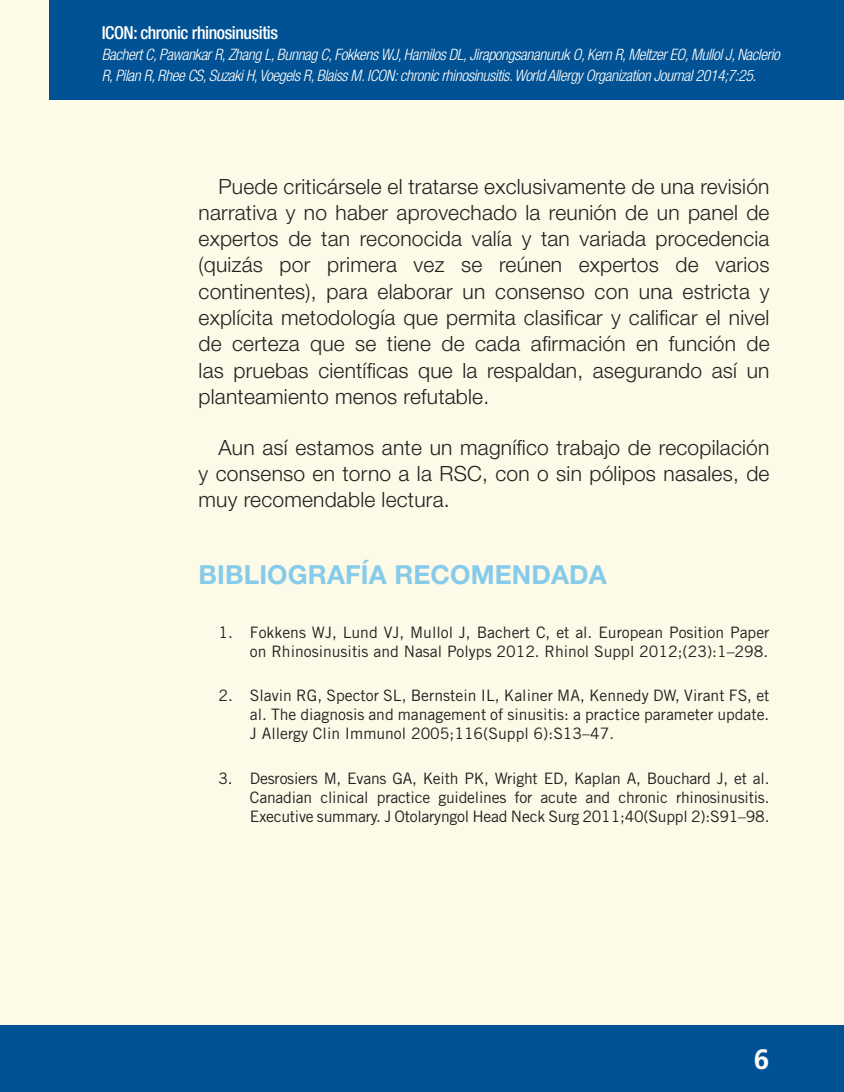
<style>
.page{position:relative;width:844px;height:1092px;background:#fff}
.page>*{position:absolute;margin:0;border:0;box-sizing:border-box;transform-origin:0 0}
.t1{font:700 28px "Frutiger LT Std";color:#fff}
.t2{font:700 26.25px "Helvetica Neue LT Std";letter-spacing:.005em;color:#86cbea}
.t3{font:300 21px/26.2px "Helvetica Neue LT Std";letter-spacing:.01em;color:#231f20;text-align:justify}
.t4{font:500 condensed 17.85px "Helvetica Neue LT Std";letter-spacing:-.025em;color:#fff}
.t5{font:15.75px/19.2px "Trade Gothic LT Std";color:#231f20;text-align:justify}
.t6{font:italic 300 condensed 15.75px/21px "Helvetica Neue LT Std";letter-spacing:-.025em;color:#fff}
</style>
<div class="page">
<div style="left:0;top:0;width:843px;height:1025px;background:#fefae8"></div>
<div style="left:49px;top:0;width:794px;height:99px;background:#015294"></div>
<div style="left:0;top:1025px;width:843px;height:66px;background:#015294"></div>
<p class="t4" style="left:102px;top:22px;width:178px">ICON: chronic rhinosinusitis</p>
<p class="t6" style="left:102px;top:45px;width:679px">Bachert C, Pawankar R, Zhang L, Bunnag C, Fokkens WJ, Hamilos DL, Jirapongsananuruk O, Kern R, Meltzer EO, Mullol J, Naclerio<br>R, Pilan R, Rhee CS, Suzaki H, Voegels R, Blaiss M. ICON: chronic rhinosinusitis. World Allergy Organization Journal 2014;7:25.</p>
<p class="t3" style="left:198px;top:173px;width:572px;text-indent:20px">Puede criticársele el tratarse exclusivamente de una revisión narrativa y no haber aprovechado la reunión de un panel de expertos de tan reconocida valía y tan variada procedencia (quizás por primera vez se reúnen expertos de varios continentes), para elaborar un consenso con una estricta y explícita metodología que permita clasificar y calificar el nivel de certeza que se tiene de cada afirmación en función de las pruebas científicas que la respaldan, asegurando así un planteamiento menos refutable.</p>
<p class="t3" style="left:198px;top:434px;width:572px;text-indent:20px">Aun así estamos ante un magnífico trabajo de recopilación y consenso en torno a la RSC, con o sin pólipos nasales, de muy recomendable lectura.</p>
<p class="t2" style="left:198px;top:558px;width:409px">BIBLIOGRAFÍA RECOMENDADA</p>
<p class="t5" style="left:218px;top:622px;width:552px;text-align:right">1. Fokkens WJ, Lund VJ, Mullol J, Bachert C, et al. European Position Paper on Rhinosinusitis and Nasal Polyps 2012. Rhinol Suppl 2012;(23):1–298.</p>
<p class="t5" style="left:250px;top:685px;width:521px;text-indent:-31px">2. Slavin RG, Spector SL, Bernstein IL, Kaliner MA, Kennedy DW, Virant FS, et al. The diagnosis and management of sinusitis: a practice parameter update.<br>J Allergy Clin Immunol 2005;116(Suppl 6):S13–47.</p>
<p class="t5" style="left:250px;top:768px;width:521px;text-indent:-31px">3. Desrosiers M, Evans GA, Keith PK, Wright ED, Kaplan A, Bouchard J, et al.<br>Canadian clinical practice guidelines for acute and chronic rhinosinusitis.<br>Executive summary. J Otolaryngol Head Neck Surg 2011;40(Suppl 2):S91–98.</p>
<h1 class="t1" style="left:753px;top:1042px;width:17px">6</h1>
</div>
